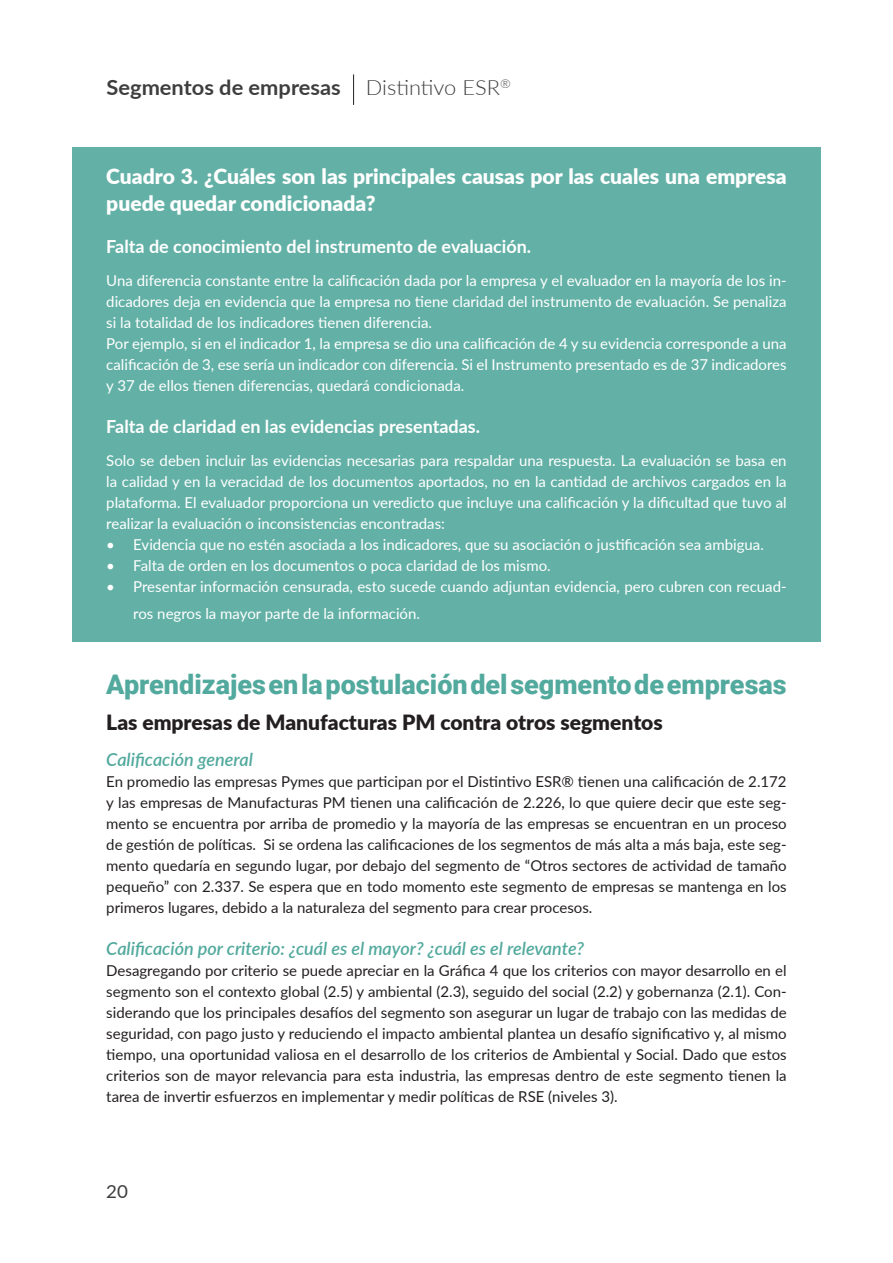
<style>
.page{position:relative;width:893px;height:1263px;background:#fff}
.page>*{position:absolute;margin:0;border:0;box-sizing:border-box;transform-origin:0 0}
.t1{font:900 27px "Roboto";color:#52a99d}
.t2{font:900 21px/27px "Lato";color:#fff}
.t3{font:900 21px "Lato";color:#231f20}
.t4{font:700 21px "Lato";color:#3e3e3f;scale:1.04 1}
.t5{font:700 18px "Lato";color:#fff}
.t6{font:italic 600 18px "Lato";color:#52a99d}
.t7{font:18px "Lato";color:#3e3e3f;scale:1.04 1}
.t8{font:15px/21px "Lato";color:#231f20;text-align:justify}
.t9{font:15px/21px "Lato";color:#fff;text-align:justify}
.s1{font-weight:300}
</style>
<div class="page">
<div style="left:72px;top:147px;width:749px;height:495px;background:#63b1a6"></div>
<hr style="left:353px;top:74px;width:1px;height:31px;background:#231f20">
<h2 class="t4" style="left:107px;top:72px;width:390px">Segmentos de empresas <span class="s1">Distintivo ESR</span><sup>®</sup></h2>
<p class="t2" style="left:106px;top:162px;width:682px">Cuadro 3. ¿Cuáles son las principales causas por las cuales una empresa puede quedar condicionada?</p>
<p class="t5" style="left:106px;top:233px;width:426px">Falta de conocimiento del instrumento de evaluación.</p>
<p class="t9" style="left:106px;top:269px;width:682px">Una diferencia constante entre la calificación dada por la empresa y el evaluador en la mayoría de los in&shy;dicadores deja en evidencia que la empresa no tiene claridad del instrumento de evaluación. Se penaliza si la totalidad de los indicadores tienen diferencia.</p>
<p class="t9" style="left:106px;top:332px;width:682px">Por ejemplo, si en el indicador 1, la empresa se dio una calificación de 4 y su evidencia corresponde a una calificación de 3, ese sería un indicador con diferencia. Si el Instrumento presentado es de 37 indicadores y 37 de ellos tienen diferencias, quedará condicionada.</p>
<p class="t5" style="left:106px;top:413px;width:375px">Falta de claridad en las evidencias presentadas.</p>
<p class="t9" style="left:106px;top:449px;width:682px">Solo se deben incluir las evidencias necesarias para respaldar una respuesta. La evaluación se basa en la calidad y en la veracidad de los documentos aportados, no en la cantidad de archivos cargados en la plataforma. El evaluador proporciona un veredicto que incluye una calificación y la dificultad que tuvo al realizar la evaluación o inconsistencias encontradas:</p>
<p class="t9" style="left:106px;top:533px;width:659px">• Evidencia que no estén asociada a los indicadores, que su asociación o justificación sea ambigua.</p>
<p class="t9" style="left:106px;top:554px;width:446px">• Falta de orden en los documentos o poca claridad de los mismo.</p>
<p class="t9" style="left:133px;top:572px;width:655px;line-height:27px;text-indent:-27px">• Presentar información censurada, esto sucede cuando adjuntan evidencia, pero cubren con recuad&shy;ros negros la mayor parte de la información.</p>
<p class="t1" style="left:106px;top:666px;width:682px">Aprendizajes en la postulación del segmento de empresas</p>
<p class="t3" style="left:106px;top:707px;width:558px">Las empresas de Manufacturas PM contra otros segmentos</p>
<p class="t6" style="left:106px;top:747px;width:148px">Calificación general</p>
<p class="t8" style="left:106px;top:771px;width:682px">En promedio las empresas Pymes que participan por el Distintivo ESR® tienen una calificación de 2.172 y las empresas de Manufacturas PM tienen una calificación de 2.226, lo que quiere decir que este seg&shy;mento se encuentra por arriba de promedio y la mayoría de las empresas se encuentran en un proceso de gestión de políticas. Si se ordena las calificaciones de los segmentos de más alta a más baja, este seg&shy;mento quedaría en segundo lugar, por debajo del segmento de “Otros sectores de actividad de tamaño pequeño” con 2.337. Se espera que en todo momento este segmento de empresas se mantenga en los primeros lugares, debido a la naturaleza del segmento para crear procesos.</p>
<p class="t6" style="left:106px;top:936px;width:479px">Calificación por criterio: ¿cuál es el mayor? ¿cuál es el relevante?</p>
<p class="t8" style="left:106px;top:960px;width:682px">Desagregando por criterio se puede apreciar en la Gráfica 4 que los criterios con mayor desarrollo en el segmento son el contexto global (2.5) y ambiental (2.3), seguido del social (2.2) y gobernanza (2.1). Con&shy;siderando que los principales desafíos del segmento son asegurar un lugar de trabajo con las medidas de seguridad, con pago justo y reduciendo el impacto ambiental plantea un desafío significativo y, al mismo tiempo, una oportunidad valiosa en el desarrollo de los criterios de Ambiental y Social. Dado que estos criterios son de mayor relevancia para esta industria, las empresas dentro de este segmento tienen la tarea de invertir esfuerzos en implementar y medir políticas de RSE (niveles 3).</p>
<p class="t7" style="left:106px;top:1178px;width:22px">20</p>
</div>
